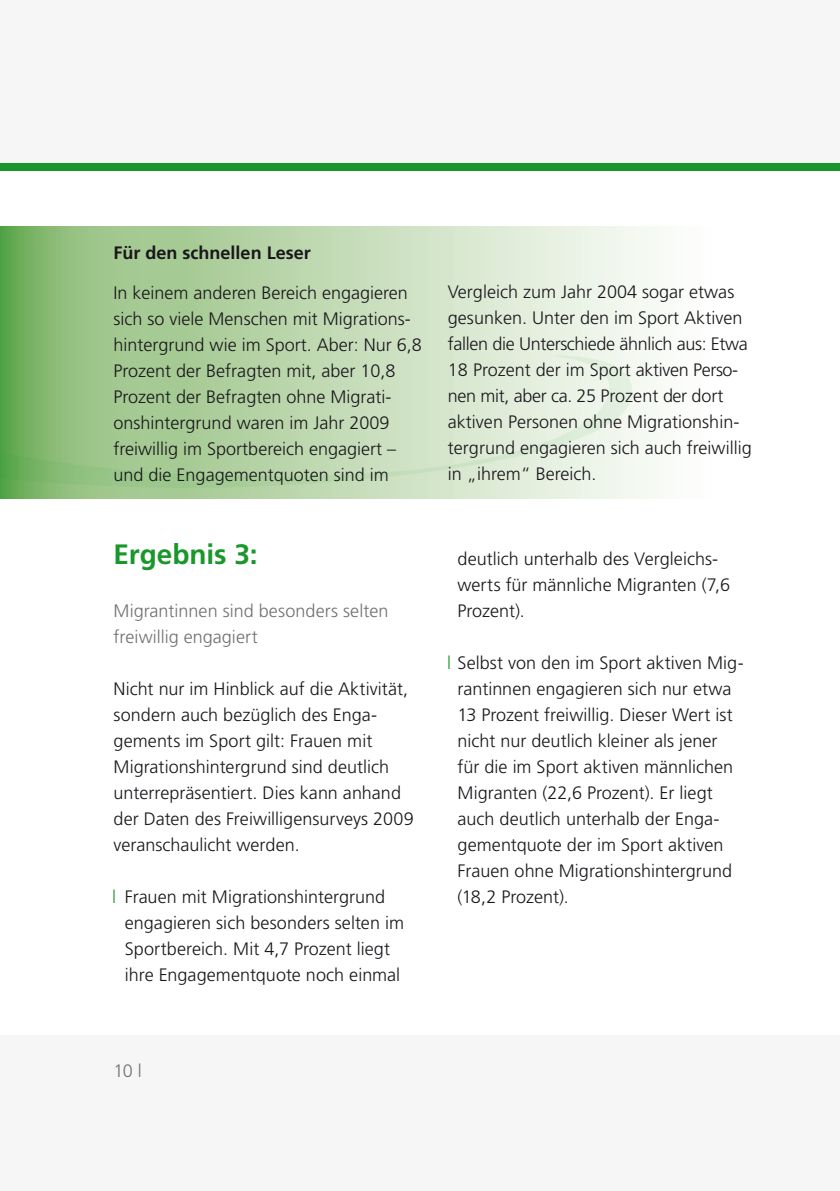
<style>
.page{position:relative;width:840px;height:1191px;background:#fff}
.page>*{position:absolute;margin:0;border:0;box-sizing:border-box;transform-origin:0 0}
.t1{font:700 28px "Frutiger LT Std";color:#19972b}
.t2{font:300 18px/26px "Frutiger LT Std";color:#1a171c}
.t3{font:300 18px/26px "Frutiger LT Std";color:#707173}
.t4{font:700 18px "Frutiger LT Std";color:#1a171c}
.t5{font:300 18px "Frutiger LT Std";color:#19972b}
.s1{color:#19972b}
</style>
<div class="page">
<div style="left:0;top:1035px;width:839px;height:156px;background:#f6f6f7"></div>
<div style="left:0;top:0;width:839px;height:170px;background:#f6f6f7"></div>
<div style="left:0;top:163px;width:839px;height:7px;background:#19972b"></div>
<svg style="left:0;top:227px;width:657px;height:271px;background:#c1dab5"></svg>
<svg style="left:0;top:321px;width:632px;height:167px;background:#bbd7af"></svg>
<p class="t4" style="left:113px;top:242px;width:199px">Für den schnellen Leser</p>
<p class="t2" style="left:113px;top:280px;width:310px">In keinem anderen Bereich engagieren sich so viele Menschen mit Migrations&shy;hintergrund wie im Sport. Aber: Nur 6,8<br>Prozent der Befragten mit, aber 10,8<br>Prozent der Befragten ohne Migrati&shy;onshintergrund waren im Jahr 2009 freiwillig im Sportbereich engagiert – und die Engagementquoten sind im</p>
<p class="t2" style="left:447px;top:279px;width:305px">Vergleich zum Jahr 2004 sogar etwas gesunken. Unter den im Sport Aktiven fallen die Unterschiede ähnlich aus: Etwa 18 Prozent der im Sport aktiven Perso&shy;nen mit, aber ca. 25 Prozent der dort aktiven Personen ohne Migrationshin&shy;tergrund engagieren sich auch freiwillig in „ihrem“ Bereich.</p>
<h1 class="t1" style="left:113px;top:538px;width:145px">Ergebnis 3:</h1>
<p class="t3" style="left:113px;top:598px;width:276px">Migrantinnen sind besonders selten freiwillig engagiert</p>
<p class="t2" style="left:113px;top:676px;width:302px">Nicht nur im Hinblick auf die Aktivität, sondern auch bezüglich des Enga&shy;gements im Sport gilt: Frauen mit Migrationshintergrund sind deutlich unterrepräsentiert. Dies kann anhand der Daten des Freiwilligensurveys 2009 veranschaulicht werden.</p>
<p class="t2" style="left:125px;top:884px;width:280px">Frauen mit Migrationshintergrund engagieren sich besonders selten im Sportbereich. Mit 4,7 Prozent liegt ihre Engagementquote noch einmal</p>
<p class="t5" style="left:112px;top:886px;width:5px">l</p>
<p class="t3" style="left:113px;top:1058px;width:30px">10 l</p>
<p class="t2" style="left:457px;top:546px;width:274px">deutlich unterhalb des Vergleichs&shy;werts für männliche Migranten (7,6<br>Prozent).</p>
<p class="t2" style="left:457px;top:650px;width:287px;text-indent:-10px"><span class="s1">l</span> Selbst von den im Sport aktiven Mig&shy;rantinnen engagieren sich nur etwa 13 Prozent freiwillig. Dieser Wert ist nicht nur deutlich kleiner als jener für die im Sport aktiven männlichen Migranten (22,6 Prozent). Er liegt auch deutlich unterhalb der Enga&shy;gementquote der im Sport aktiven Frauen ohne Migrationshintergrund (18,2 Prozent).</p>
</div>
